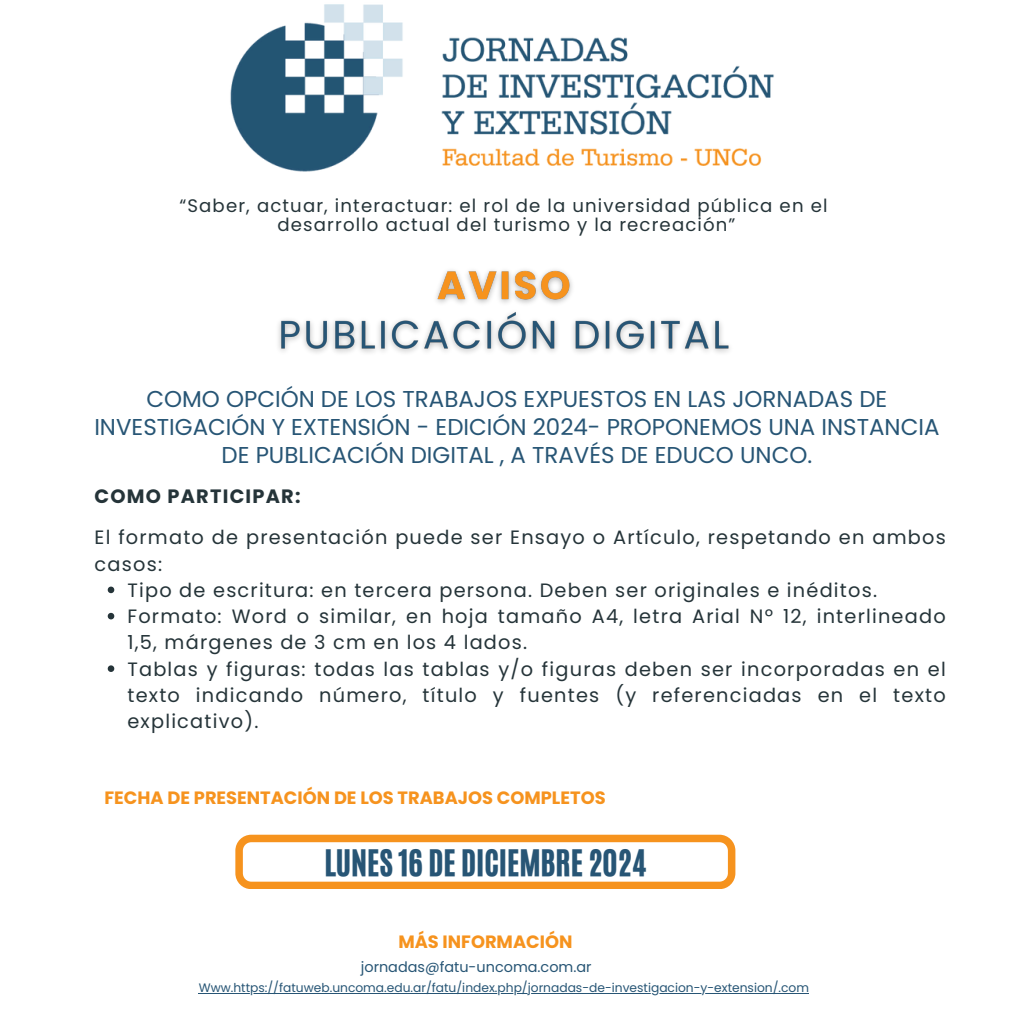
<style>
.page{position:relative;width:1013px;height:1013px;background:#fff}
.page>*{position:absolute;margin:0;border:0;box-sizing:border-box;transform-origin:0 0}
.t1{font:30.62px "CA Generated";color:#275575}
.t2{font:22.88px/28.1px "Poppins";color:#275575;text-align:center}
.t3{font:19.38px/26.2px "Poppins";letter-spacing:.065em;color:#253439}
.t4{font:700 19.38px "Poppins";letter-spacing:.065em;color:#253439}
.t5{font:18.12px/19.8px "Poppins";letter-spacing:.065em;color:#253439;text-align:center}
.t6{font:700 17.88px "Poppins";color:#f6931e}
.t7{font:14.38px "Poppins";color:#275575}
.t8{font:12.25px "Poppins";color:#275575}
</style>
<div class="page">
<img style="left:230px;top:4px;width:544px;height:168px">
<svg style="left:235px;top:834px;width:500px;height:54px"></svg>
<img style="left:278px;top:270px;width:451px;height:83px">
<hr style="left:199px;top:992px;width:610px;height:1px;background:#275575">
<svg style="left:108px;top:586px;width:6px;height:7px"></svg>
<svg style="left:108px;top:613px;width:6px;height:6px"></svg>
<svg style="left:108px;top:665px;width:6px;height:7px"></svg>
<p class="t5" style="left:179px;top:195px;width:649px">“Saber, actuar, interactuar: el rol de la universidad pública en el desarrollo actual del turismo y la recreación”</p>
<h3 class="t2" style="left:94px;top:384px;width:846px">COMO OPCIÓN DE LOS TRABAJOS EXPUESTOS EN LAS JORNADAS DE<br>INVESTIGACIÓN Y EXTENSIÓN - EDICIÓN 2024- PROPONEMOS UNA INSTANCIA<br>DE PUBLICACIÓN DIGITAL , A TRAVÉS DE EDUCO UNCO.</h3>
<p class="t4" style="left:95px;top:482px;width:207px">COMO PARTICIPAR:</p>
<h2 class="t3" style="left:95px;top:524px;width:852px">El formato de presentación puede ser Ensayo o Artículo, respetando en ambos casos:</h2>
<h4 class="t3" style="left:127px;top:577px;width:751px">Tipo de escritura: en tercera persona. Deben ser originales e inéditos.</h4>
<h6 class="t3" style="left:127px;top:603px;width:819px">Formato: Word o similar, en hoja tamaño A4, letra Arial Nº 12, interlineado<br>1,5, márgenes de 3 cm en los 4 lados.</h6>
<p class="t3" style="left:127px;top:655px;width:819px;text-align:justify">Tablas y figuras: todas las tablas y/o figuras deben ser incorporadas en el texto indicando número, título y fuentes (y referenciadas en el texto explicativo).</p>
<h4 class="t6" style="left:105px;top:785px;width:502px">FECHA DE PRESENTACIÓN DE LOS TRABAJOS COMPLETOS</h4>
<p class="t1" style="left:324px;top:841px;width:323px">LUNES 16 DE DICIEMBRE 2024</p>
<p class="t6" style="left:398px;top:928px;width:175px">MÁS INFORMACIÓN</p>
<h5 class="t8" style="left:199px;top:978px;width:612px">Www.https://fatuweb.uncoma.edu.ar/fatu/index.php/jornadas-de-investigacion-y-extension/.com</h5>
<p class="t7" style="left:361px;top:957px;width:232px">jornadas@fatu-uncoma.com.ar</p>
</div>
